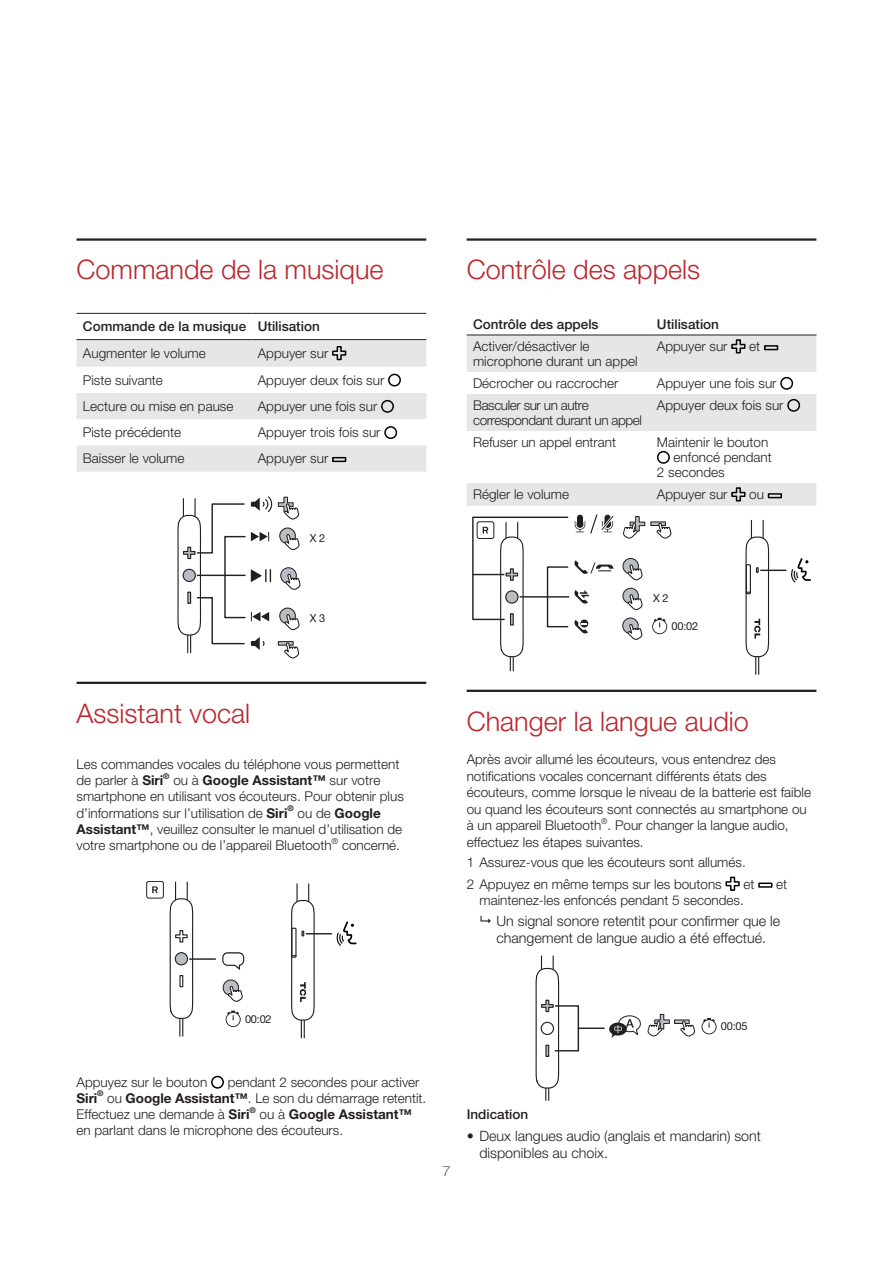
<style>
.page{position:relative;width:893px;height:1263px;background:#fff}
.page>*{position:absolute;margin:0;border:0;box-sizing:border-box;transform-origin:0 0}
.t1{font:300 27px "Helvetica Neue LT Pro";color:#bb272d}
.t2{font:300 14.25px/16.5px "Helvetica Neue LT Pro";color:#231f20}
.t3{font:300 13.5px/16.2px "Helvetica Neue LT Pro";color:#231f20}
.t4{font:500 13.5px "Helvetica Neue LT Pro";color:#231f20}
.t5{font:300 13.5px/15px "Helvetica Neue LT Pro";letter-spacing:-.03em;color:#231f20}
.t6{font:700 13.5px "Helvetica Neue LT Pro";color:#231f20}
.t7{font:100 expanded 13.5px "Helvetica Neue LT Pro";color:#231f20}
.t8{font:10.95px "Helvetica Neue LT Pro";letter-spacing:-.02em;color:#221f1f}
.t9{font:300 8.25px "Helvetica Neue LT Pro";color:#231f20}
.t10{font:700 7.8px "Helvetica Neue LT Pro";color:#231f20}
.t11{font:300 7.8px "Helvetica Neue LT Pro";color:#231f20}
.s1{font-weight:700}
</style>
<div class="page">
<hr style="left:77px;top:238px;width:349px;height:3px;background:#231f20">
<hr style="left:77px;top:682px;width:349px;height:2px;background:#231f20">
<svg style="left:77px;top:340px;width:349px;height:132px;fill:#e6e6e6"></svg>
<hr style="left:77px;top:313px;width:174px;height:1px;background:#231f20">
<hr style="left:251px;top:313px;width:175px;height:1px;background:#231f20">
<hr style="left:77px;top:339px;width:174px;height:1px;background:#231f20">
<hr style="left:251px;top:339px;width:175px;height:1px;background:#231f20">
<svg style="left:332px;top:346px;width:14px;height:14px"></svg>
<svg style="left:388px;top:374px;width:13px;height:12px"></svg>
<svg style="left:381px;top:400px;width:13px;height:13px"></svg>
<svg style="left:384px;top:426px;width:13px;height:13px"></svg>
<div style="left:332px;top:457px;width:14px;height:5px;border:2px solid #030303"></div>
<div style="left:281px;top:568px;width:15px;height:15px;background:#babec3;border-radius:50%"></div>
<div style="left:280px;top:567px;width:17px;height:17px;border:1px solid #221f1f;border-radius:50%"></div>
<svg style="left:284px;top:573px;width:17px;height:17px"></svg>
<svg style="left:251px;top:569px;width:20px;height:13px"></svg>
<svg style="left:251px;top:496px;width:21px;height:16px"></svg>
<svg style="left:251px;top:637px;width:14px;height:13px"></svg>
<svg style="left:278px;top:496px;width:21px;height:24px"></svg>
<div style="left:278px;top:641px;width:15px;height:4px;border:1px solid #221f1f"></div>
<svg style="left:283px;top:642px;width:16px;height:16px"></svg>
<svg style="left:177px;top:499px;width:68px;height:154px"></svg>
<svg style="left:280px;top:528px;width:15px;height:16px"></svg>
<div style="left:279px;top:528px;width:17px;height:16px;border:1px solid #221f1f;border-radius:50%"></div>
<svg style="left:283px;top:533px;width:17px;height:18px"></svg>
<svg style="left:251px;top:532px;width:18px;height:9px"></svg>
<svg style="left:280px;top:608px;width:15px;height:16px"></svg>
<div style="left:279px;top:608px;width:17px;height:16px;border:1px solid #221f1f;border-radius:50%"></div>
<svg style="left:283px;top:613px;width:17px;height:18px"></svg>
<svg style="left:251px;top:612px;width:18px;height:9px"></svg>
<div style="left:224px;top:536px;width:22px;height:82px;border:1px solid #221f1f"></div>
<hr style="left:190px;top:958px;width:25px;height:2px;background:#221f1f">
<svg style="left:223px;top:980px;width:16px;height:15px"></svg>
<div style="left:223px;top:979px;width:16px;height:17px;border:1px solid #221f1f;border-radius:50%"></div>
<svg style="left:227px;top:985px;width:16px;height:17px"></svg>
<svg style="left:226px;top:1010px;width:15px;height:17px"></svg>
<svg style="left:222px;top:952px;width:22px;height:18px"></svg>
<svg style="left:169px;top:882px;width:25px;height:154px"></svg>
<div style="left:146px;top:881px;width:18px;height:17px;border:1px solid #221f1f;border-radius:2px"></div>
<svg style="left:152px;top:886px;width:6px;height:7px"></svg>
<svg style="left:291px;top:884px;width:66px;height:154px"></svg>
<svg style="left:211px;top:1076px;width:13px;height:13px"></svg>
<hr style="left:467px;top:238px;width:349px;height:3px;background:#231f20">
<hr style="left:467px;top:690px;width:349px;height:2px;background:#231f20">
<svg style="left:467px;top:336px;width:349px;height:170px;fill:#e6e6e6"></svg>
<hr style="left:467px;top:335px;width:184px;height:1px;background:#231f20">
<hr style="left:651px;top:335px;width:165px;height:1px;background:#231f20">
<svg style="left:731px;top:339px;width:14px;height:14px"></svg>
<div style="left:764px;top:345px;width:14px;height:5px;border:2px solid #030303"></div>
<svg style="left:780px;top:377px;width:13px;height:13px"></svg>
<svg style="left:787px;top:399px;width:13px;height:13px"></svg>
<svg style="left:657px;top:451px;width:13px;height:13px"></svg>
<svg style="left:731px;top:487px;width:14px;height:14px"></svg>
<div style="left:768px;top:493px;width:14px;height:5px;border:2px solid #030303"></div>
<svg style="left:472px;top:514px;width:339px;height:161px"></svg>
<svg style="left:725px;top:877px;width:15px;height:14px"></svg>
<div style="left:758px;top:882px;width:14px;height:6px;border:2px solid #030303"></div>
<svg style="left:536px;top:956px;width:24px;height:144px"></svg>
<hr style="left:578px;top:1027px;width:26px;height:2px;background:#221f1f">
<div style="left:555px;top:1005px;width:24px;height:46px;border:1px solid #221f1f"></div>
<svg style="left:647px;top:1014px;width:23px;height:23px"></svg>
<hr style="left:675px;top:1020px;width:14px;height:3px;background:#bcbfc4">
<div style="left:674px;top:1019px;width:15px;height:5px;border:1px solid #221f1f"></div>
<svg style="left:679px;top:1018px;width:38px;height:19px"></svg>
<svg style="left:609px;top:1015px;width:32px;height:23px"></svg>
<h1 class="t1" style="left:77px;top:253px;width:309px">Commande de la musique</h1>
<p class="t4" style="left:83px;top:318px;width:238px">Commande de la musique Utilisation</p>
<p class="t3" style="left:83px;top:345px;width:124px">Augmenter le volume</p>
<p class="t3" style="left:258px;top:345px;width:72px">Appuyer sur</p>
<p class="t3" style="left:83px;top:371px;width:82px">Piste suivante</p>
<p class="t3" style="left:258px;top:371px;width:128px">Appuyer deux fois sur</p>
<p class="t3" style="left:83px;top:398px;width:152px">Lecture ou mise en pause</p>
<p class="t3" style="left:258px;top:398px;width:121px">Appuyer une fois sur</p>
<p class="t3" style="left:83px;top:424px;width:100px">Piste précédente</p>
<p class="t3" style="left:258px;top:424px;width:124px">Appuyer trois fois sur</p>
<p class="t3" style="left:83px;top:450px;width:103px">Baisser le volume</p>
<p class="t3" style="left:258px;top:450px;width:72px">Appuyer sur</p>
<p class="t8" style="left:310px;top:531px;width:17px">X 2</p>
<p class="t8" style="left:310px;top:611px;width:17px">X 3</p>
<h1 class="t1" style="left:467px;top:253px;width:235px">Contrôle des appels</h1>
<p class="t4" style="left:473px;top:316px;width:127px">Contrôle des appels</p>
<p class="t4" style="left:657px;top:316px;width:64px">Utilisation</p>
<p class="t3" style="left:473px;top:338px;width:166px;line-height:15px">Activer/désactiver le microphone durant un appel</p>
<p class="t3" style="left:657px;top:338px;width:72px">Appuyer sur</p>
<p class="t3" style="left:749px;top:338px;width:13px">et</p>
<p class="t3" style="left:473px;top:375px;width:147px">Décrocher ou raccrocher</p>
<p class="t3" style="left:657px;top:375px;width:121px">Appuyer une fois sur</p>
<p class="t5" style="left:473px;top:397px;width:170px">Basculer sur un autre correspondant durant un appel</p>
<p class="t3" style="left:657px;top:397px;width:128px">Appuyer deux fois sur</p>
<p class="t3" style="left:473px;top:434px;width:145px">Refuser un appel entrant</p>
<p class="t3" style="left:657px;top:434px;width:113px">Maintenir le bouton</p>
<p class="t3" style="left:674px;top:449px;width:100px">enfoncé pendant</p>
<p class="t3" style="left:657px;top:464px;width:69px">2 secondes</p>
<p class="t3" style="left:473px;top:486px;width:98px">Régler le volume</p>
<p class="t3" style="left:657px;top:486px;width:72px">Appuyer sur</p>
<p class="t3" style="left:749px;top:486px;width:16px">ou</p>
<p class="t8" style="left:653px;top:591px;width:17px">X 2</p>
<p class="t8" style="left:672px;top:619px;width:28px">00:02</p>
<h1 class="t1" style="left:77px;top:696px;width:175px">Assistant vocal</h1>
<p class="t3" style="left:77px;top:756px;width:324px">Les commandes vocales du téléphone vous permettent de parler à <span class="s1">Siri</span></p>
<p class="t10" style="left:163px;top:771px;width:8px">®</p>
<p class="t3" style="left:77px;top:772px;width:329px;text-indent:97px">ou à <span class="s1">Google Assistant™</span> sur votre smartphone en utilisant vos écouteurs. Pour obtenir plus d’informations sur l’utilisation de <span class="s1">Siri</span></p>
<p class="t10" style="left:288px;top:803px;width:8px">®</p>
<p class="t3" style="left:77px;top:804px;width:327px;text-indent:221px">ou de <span class="s1">Google<br>Assistant™</span>, veuillez consulter le manuel d’utilisation de votre smartphone ou de l’appareil Bluetooth</p>
<p class="t9" style="left:332px;top:836px;width:8px">®</p>
<p class="t3" style="left:342px;top:837px;width:60px">concerné.</p>
<h1 class="t1" style="left:467px;top:704px;width:284px">Changer la langue audio</h1>
<p class="t3" style="left:467px;top:751px;width:346px">Après avoir allumé les écouteurs, vous entendrez des notifications vocales concernant différents états des écouteurs, comme lorsque le niveau de la batterie est faible ou quand les écouteurs sont connectés au smartphone ou à un appareil Bluetooth</p>
<p class="t11" style="left:601px;top:816px;width:8px">®</p>
<p class="t3" style="left:467px;top:817px;width:323px;text-indent:141px">. Pour changer la langue audio, effectuez les étapes suivantes.</p>
<p class="t3" style="left:467px;top:852px;width:281px;line-height:21.1px">1 Assurez-vous que les écouteurs sont allumés.<br>2 Appuyez en même temps sur les boutons</p>
<p class="t3" style="left:743px;top:875px;width:13px">et</p>
<p class="t3" style="left:776px;top:875px;width:13px">et</p>
<p class="t3" style="left:479px;top:891px;width:266px">maintenez-les enfoncés pendant 5 secondes.</p>
<p class="t2" style="left:496px;top:912px;width:285px">Un signal sonore retentit pour confirmer que le changement de langue audio a été effectué.</p>
<p class="t8" style="left:245px;top:1012px;width:28px">00:02</p>
<p class="t8" style="left:721px;top:1019px;width:28px">00:05</p>
<p class="t3" style="left:77px;top:1073px;width:132px">Appuyez sur le bouton</p>
<p class="t3" style="left:228px;top:1073px;width:193px">pendant 2 secondes pour activer</p>
<p class="t6" style="left:77px;top:1089px;width:22px">Siri</p>
<p class="t10" style="left:97px;top:1089px;width:8px">®</p>
<p class="t3" style="left:77px;top:1090px;width:351px;text-indent:31px">ou <span class="s1">Google Assistant™</span>. Le son du démarrage retentit.<br>Effectuez une demande à <span class="s1">Siri</span></p>
<p class="t10" style="left:250px;top:1105px;width:8px">®</p>
<p class="t3" style="left:77px;top:1106px;width:337px;text-indent:183px">ou à <span class="s1">Google Assistant™ </span>en parlant dans le microphone des écouteurs.</p>
<p class="t7" style="left:442px;top:1162px;width:10px">7</p>
<p class="t4" style="left:467px;top:1106px;width:63px">Indication</p>
<p class="t2" style="left:479px;top:1127px;width:283px;line-height:17.1px;text-indent:-13px">• Deux langues audio (anglais et mandarin) sont disponibles au choix.</p>
</div>
